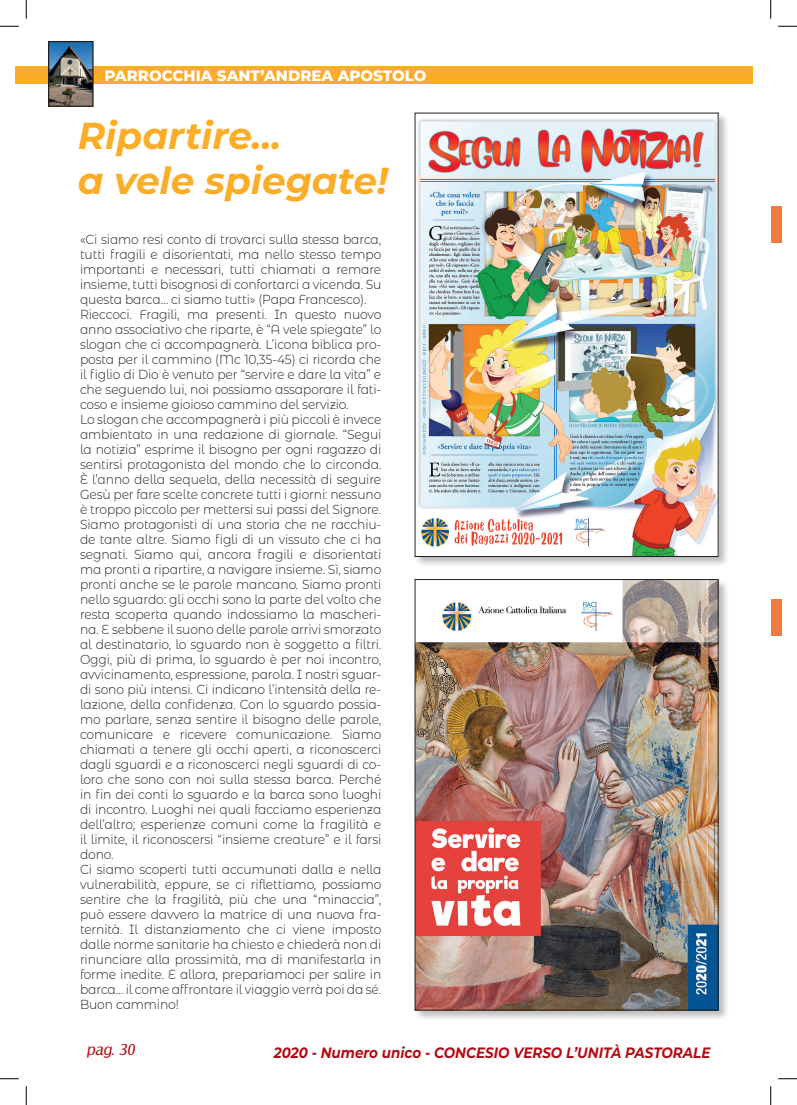
<style>
.page{position:relative;width:797px;height:1105px;background:#fff}
.page>*{position:absolute;margin:0;border:0;box-sizing:border-box;transform-origin:0 0}
.t1{font:italic 700 37.5px "Montserrat";color:#fbad28}
.t2{font:italic 700 15px "Montserrat";color:#b00d15;scale:.9 1}
.t3{font:800 15px "Montserrat";color:#fff}
.t4{font:italic 15px "Salzburg";color:#b00d15}
.t5{font:300 13.12px/15px "Montserrat Alternates";letter-spacing:-.01em;color:#231f20;text-align:justify;scale:.94 1}
</style>
<div class="page">
<div style="left:16px;top:66px;width:737px;height:18px;background:#fbad28"></div>
<img style="left:50px;top:43px;width:42px;height:62px">
<div style="left:48px;top:41px;width:46px;height:66px;border:1px solid #231f20"></div>
<div style="left:414px;top:579px;width:315px;height:443px;background:#231f20;opacity:.3"></div>
<img style="left:417px;top:581px;width:299px;height:427px">
<div style="left:415px;top:579px;width:303px;height:431px;border:1px solid #231f20"></div>
<div style="left:414px;top:112px;width:315px;height:456px;background:#231f20;opacity:.3"></div>
<img style="left:417px;top:115px;width:299px;height:440px">
<div style="left:770px;top:206px;width:11px;height:37px;background:#f17c3f"></div>
<div style="left:770px;top:599px;width:11px;height:37px;background:#f17c3f"></div>
<svg style="left:0;top:25px;width:19px;height:2px"></svg>
<svg style="left:778px;top:25px;width:19px;height:2px"></svg>
<svg style="left:0;top:1078px;width:19px;height:1px"></svg>
<svg style="left:778px;top:1078px;width:19px;height:1px"></svg>
<svg style="left:25px;top:0;width:2px;height:19px"></svg>
<svg style="left:25px;top:1086px;width:2px;height:19px"></svg>
<svg style="left:770px;top:0;width:1px;height:19px"></svg>
<svg style="left:770px;top:1086px;width:1px;height:19px"></svg>
<p class="t3" style="left:105px;top:64px;width:323px">PARROCCHIA SANT’ANDREA APOSTOLO</p>
<p class="t1" style="left:78px;top:109px;width:205px">Ripartire...</p>
<p class="t1" style="left:78px;top:154px;width:312px">a vele spiegate!</p>
<p class="t5" style="left:80px;top:231px;width:322px">«Ci siamo resi conto di trovarci sulla stessa barca, tutti fragili e disorientati, ma nello stesso tempo importanti e necessari, tutti chiamati a remare insieme, tutti bisognosi di confortarci a vicenda. Su questa barca… ci siamo tutti» (Papa Francesco).</p>
<p class="t5" style="left:80px;top:306px;width:322px">Rieccoci. Fragili, ma presenti. In questo nuovo anno associativo che riparte, è “A vele spiegate” lo slogan che ci accompagnerà. L’icona biblica pro&shy;posta per il cammino (Mc 10,35-45) ci ricorda che il figlio di Dio è venuto per “servire e dare la vita” e che seguendo lui, noi possiamo assaporare il fati&shy;coso e insieme gioioso cammino del servizio.</p>
<p class="t5" style="left:80px;top:411px;width:322px">Lo slogan che accompagnerà i più piccoli è invece ambientato in una redazione di giornale. “Segui la notizia” esprime il bisogno per ogni ragazzo di sentirsi protagonista del mondo che lo circonda.<br>È l’anno della sequela, della necessità di seguire Gesù per fare scelte concrete tutti i giorni: nessuno è troppo piccolo per mettersi sui passi del Signore.</p>
<p class="t5" style="left:80px;top:516px;width:322px">Siamo protagonisti di una storia che ne racchiu&shy;de tante altre. Siamo figli di un vissuto che ci ha segnati. Siamo qui, ancora fragili e disorientati ma pronti a ripartire, a navigare insieme. Sì, siamo pronti anche se le parole mancano. Siamo pronti nello sguardo: gli occhi sono la parte del volto che resta scoperta quando indossiamo la mascheri&shy;na. E sebbene il suono delle parole arrivi smorzato al destinatario, lo sguardo non è soggetto a filtri.<br>Oggi, più di prima, lo sguardo è per noi incontro, avvicinamento, espressione, parola. I nostri sguar&shy;di sono più intensi. Ci indicano l’intensità della re&shy;lazione, della confidenza. Con lo sguardo possia&shy;mo parlare, senza sentire il bisogno delle parole, comunicare e ricevere comunicazione. Siamo chiamati a tenere gli occhi aperti, a riconoscerci dagli sguardi e a riconoscerci negli sguardi di co&shy;loro che sono con noi sulla stessa barca. Perché in fin dei conti lo sguardo e la barca sono luoghi di incontro. Luoghi nei quali facciamo esperienza dell’altro; esperienze comuni come la fragilità e il limite, il riconoscersi “insieme creature” e il farsi dono.</p>
<p class="t5" style="left:80px;top:861px;width:322px">Ci siamo scoperti tutti accumunati dalla e nella vulnerabilità, eppure, se ci riflettiamo, possiamo sentire che la fragilità, più che una “minaccia”, può essere davvero la matrice di una nuova fra&shy;ternità. Il distanziamento che ci viene imposto dalle norme sanitarie ha chiesto e chiederà non di rinunciare alla prossimità, ma di manifestarla in forme inedite. E allora, prepariamoci per salire in barca… il come affrontare il viaggio verrà poi da sé.</p>
<p class="t5" style="left:80px;top:996px;width:107px">Buon cammino!</p>
<p class="t4" style="left:86px;top:1041px;width:50px">pag. 30</p>
<p class="t2" style="left:274px;top:1042px;width:487px">2020 - Numero unico - CONCESIO VERSO L’UNITÀ PASTORALE</p>
</div>
